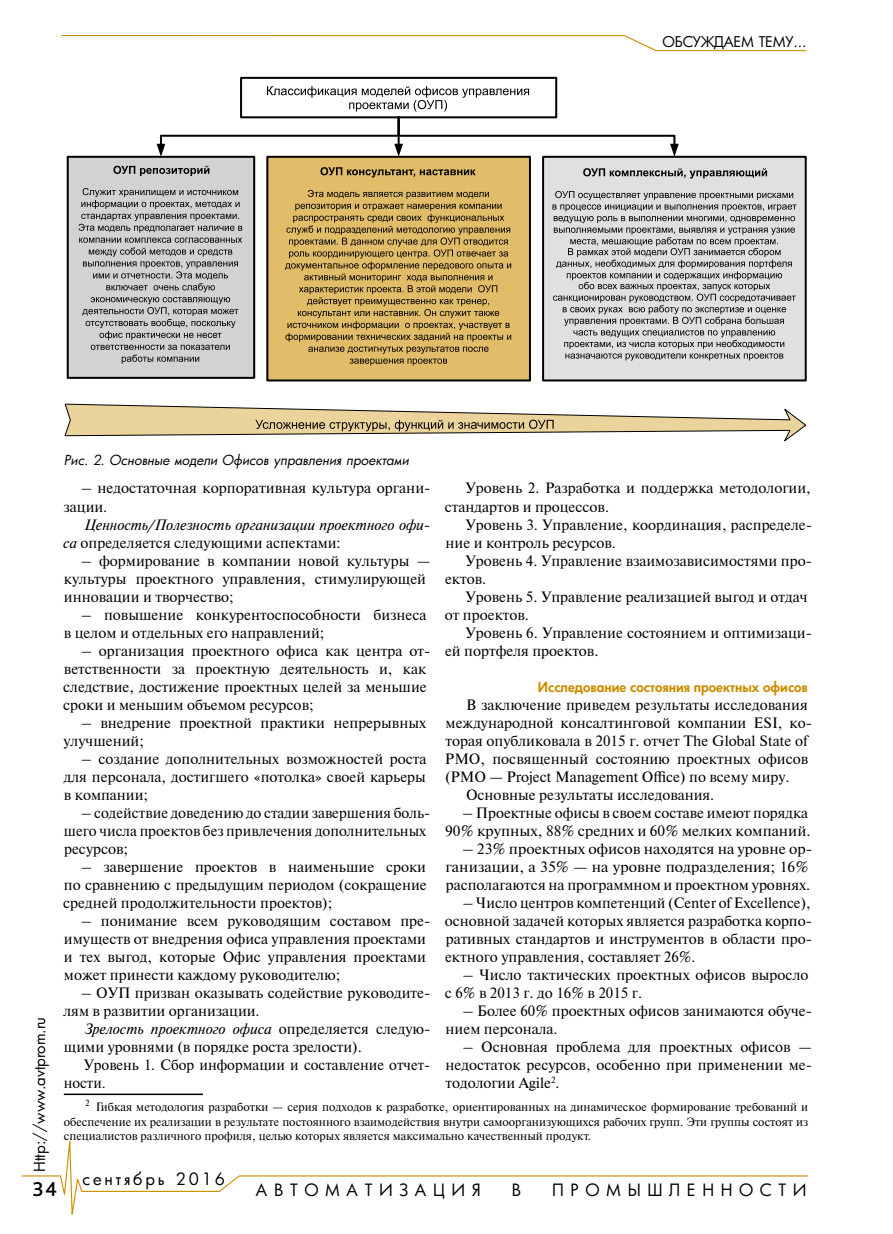
<style>
.page{position:relative;width:893px;height:1234px;background:#fff}
.page>*{position:absolute;margin:0;border:0;box-sizing:border-box;transform-origin:0 0}
.t1{font:500 21px "Bliss Pro";color:#000}
.t2{font:16.5px "Futura Cyr";letter-spacing:.4em;color:#000}
.t3{font:16.5px "Futura Cyr";letter-spacing:.17em;color:#000}
.t4{font:15px/18px "Newton";color:#000}
.t5{font:15px/18px "Newton";color:#000;scale:1.04 1}
.t6{font:italic 15px/18px "Newton";color:#000}
.t7{font:15px "Futura Cyr";color:#000}
.t8{font:14.4px "Futura Cyr";letter-spacing:-.01em;color:#000}
.t9{font:italic 13.5px "Futura Cyr";color:#000}
.t10{font:800 13.5px "Futura Cyr";color:#cc8e00}
.t11{font:12px/14.4px "Newton C";color:#000;text-align:justify}
.t12{font:9px "Newton C";color:#000}
.s1{font-style:normal}
.s2{font-style:italic}
</style>
<div class="page">
<svg style="left:22px;top:1141px;width:786px;height:74px"></svg>
<svg style="left:61px;top:35px;width:746px;height:17px"></svg>
<hr style="left:64px;top:1093px;width:139px;height:1px;background:#000">
<div style="left:240px;top:77px;width:317px;height:41px;border:2px solid #000"></div>
<div style="left:68px;top:157px;width:186px;height:221px;background:#d2d2d2"></div>
<div style="left:67px;top:156px;width:188px;height:223px;border:2px solid #000"></div>
<div style="left:267px;top:157px;width:263px;height:223px;background:#e1bc69"></div>
<div style="left:266px;top:156px;width:265px;height:225px;border:2px solid #000"></div>
<div style="left:543px;top:157px;width:263px;height:223px;background:#e0e0df"></div>
<div style="left:542px;top:156px;width:265px;height:225px;border:2px solid #000"></div>
<svg style="left:157px;top:86px;width:522px;height:71px"></svg>
<svg style="left:113px;top:166px;width:96px;height:10px"></svg>
<svg style="left:320px;top:167px;width:155px;height:10px"></svg>
<svg style="left:583px;top:168px;width:184px;height:10px"></svg>
<svg style="left:79px;top:188px;width:163px;height:175px"></svg>
<svg style="left:285px;top:190px;width:226px;height:175px"></svg>
<svg style="left:552px;top:191px;width:244px;height:169px"></svg>
<svg style="left:64px;top:403px;width:743px;height:39px"></svg>
<p class="t9" style="left:64px;top:451px;width:347px">Рис. 2. Основные модели Офисов управления проектами</p>
<p class="t8" style="left:662px;top:33px;width:145px">ОБСУЖДАЕМ ТЕМУ...</p>
<p class="t4" style="left:445px;top:478px;width:367px;text-indent:21px">Уровень 2. Разработка и поддержка методологии, стандартов и процессов.</p>
<p class="t4" style="left:446px;top:514px;width:368px;text-indent:20px">Уровень 3. Управление, координация, распределе&shy;ние и контроль ресурсов.</p>
<p class="t4" style="left:445px;top:550px;width:369px;text-indent:20px">Уровень 4. Управление взаимозависимостями про&shy;ектов.</p>
<p class="t4" style="left:445px;top:586px;width:364px;text-indent:21px">Уровень 5. Управление реализацией выгод и отдач от проектов.</p>
<p class="t4" style="left:445px;top:622px;width:369px;text-indent:20px">Уровень 6. Управление состоянием и оптимизаци&shy;ей портфеля проектов.</p>
<p class="t10" style="left:538px;top:678px;width:272px">Исследование состояния проектных офисов</p>
<p class="t4" style="left:466px;top:694px;width:343px">В заключение приведем результаты исследования</p>
<p class="t4" style="left:446px;top:712px;width:368px">международной консалтинговой компании ESI, ко-</p>
<p class="t4" style="left:445px;top:730px;width:364px">торая опубликовала в 2015 г. отчет The Global State of</p>
<p class="t4" style="left:445px;top:748px;width:365px">PMO, посвященный состоянию проектных офисов</p>
<p class="t4" style="left:445px;top:766px;width:346px">(PMO — Project Management Office) по всему миру.</p>
<p class="t4" style="left:466px;top:784px;width:250px">Основные результаты исследования.</p>
<p class="t4" style="left:445px;top:802px;width:367px;text-align:right">– Проектные офисы в своем составе имеют порядка<br>90% крупных, 88% средних и 60% мелких компаний.</p>
<p class="t5" style="left:446px;top:838px;width:354px;text-indent:17px">– 23% проектных офисов находятся на уровне ор&shy;ганизации, а 35% — на уровне подразделения; 16% располагаются на программном и проектном уровнях.</p>
<p class="t4" style="left:445px;top:892px;width:369px;text-align:justify;text-indent:18px">– Число центров компетенций (Center of Excellence), основной задачей которых является разработка корпо&shy;ративных стандартов и инструментов в области про&shy;ектного управления, составляет 26%.</p>
<p class="t4" style="left:445px;top:964px;width:365px;text-indent:18px">– Число тактических проектных офисов выросло с 6% в 2013 г. до 16% в 2015 г.</p>
<p class="t4" style="left:446px;top:1000px;width:368px;text-indent:17px">– Более 60% проектных офисов занимаются обуче&shy;нием персонала.</p>
<p class="t4" style="left:445px;top:1036px;width:368px;text-align:justify;text-indent:17px">– Основная проблема для проектных офисов — недостаток ресурсов, особенно при применении ме&shy;тодологии Agile<sup>2</sup>.</p>
<p class="t4" style="left:64px;top:478px;width:369px;text-indent:18px">– недостаточная корпоративная культура органи&shy;зации.</p>
<p class="t6" style="left:63px;top:515px;width:369px;text-indent:21px">Ценность/Полезность организации проектного офи&shy;са <span class="s1">определяется следующими аспектами:</span></p>
<p class="t4" style="left:64px;top:550px;width:368px;text-indent:17px">– формирование в компании новой культуры — культуры проектного управления, стимулирующей инновации и творчество;</p>
<p class="t4" style="left:64px;top:604px;width:364px;text-indent:17px">– повышение конкурентоспособности бизнеса в целом и отдельных его направлений;</p>
<p class="t4" style="left:63px;top:640px;width:369px;text-indent:18px">– организация проектного офиса как центра от&shy;ветственности за проектную деятельность и, как следствие, достижение проектных целей за меньшие сроки и меньшим объемом ресурсов;</p>
<p class="t4" style="left:64px;top:712px;width:364px;text-indent:18px">– внедрение проектной практики непрерывных улучшений;</p>
<p class="t4" style="left:64px;top:748px;width:364px;text-align:justify;text-indent:17px">– создание дополнительных возможностей роста для персонала, достигшего «потолка» своей карьеры в компании;</p>
<p class="t4" style="left:64px;top:802px;width:368px;text-indent:17px">– содействие доведению до стадии завершения боль&shy;шего числа проектов без привлечения дополнительных ресурсов;</p>
<p class="t4" style="left:63px;top:856px;width:365px;text-align:justify;text-indent:18px">– завершение проектов в наименьшие сроки по сравнению с предыдущим периодом (сокращение средней продолжительности проектов);</p>
<p class="t4" style="left:64px;top:910px;width:368px;text-indent:17px">– понимание всем руководящим составом пре&shy;имуществ от внедрения офиса управления проектами и тех выгод, которые Офис управления проектами может принести каждому руководителю;</p>
<p class="t4" style="left:63px;top:982px;width:368px;text-indent:18px">– ОУП призван оказывать содействие руководите&shy;лям в развитии организации.</p>
<p class="t4" style="left:64px;top:1018px;width:368px;text-indent:20px"><span class="s2">Зрелость проектного офиса</span> определяется следую&shy;щими уровнями (в порядке роста зрелости).</p>
<p class="t4" style="left:64px;top:1054px;width:368px;text-indent:20px">Уровень 1. Сбор информации и составление отчет&shy;ности.</p>
<p class="t7" style="left:30px;top:1171px;width:157px;rotate:-90deg">Http://www.avtprom.ru</p>
<p class="t12" style="left:85px;top:1097px;width:6px">2</p>
<p class="t11" style="left:64px;top:1099px;width:746px;text-indent:32px">Гибкая методология разработки — серия подходов к разработке, ориентированных на динамическое формирование требований и обеспечение их реализации в результате постоянного взаимодействия внутри самоорганизующихся рабочих групп. Эти группы состоят из специалистов различного профиля, целью которых является максимально качественный продукт.</p>
<p class="t3" style="left:83px;top:1168px;width:144px">сентябрь 2016</p>
<h1 class="t1" style="left:33px;top:1175px;width:26px">34</h1>
<p class="t2" style="left:256px;top:1179px;width:226px">АВТОМАТИЗАЦИЯ</p>
<p class="t2" style="left:512px;top:1179px;width:11px">В</p>
<p class="t2" style="left:552px;top:1179px;width:256px">ПРОМЫШЛЕННОСТИ</p>
</div>
